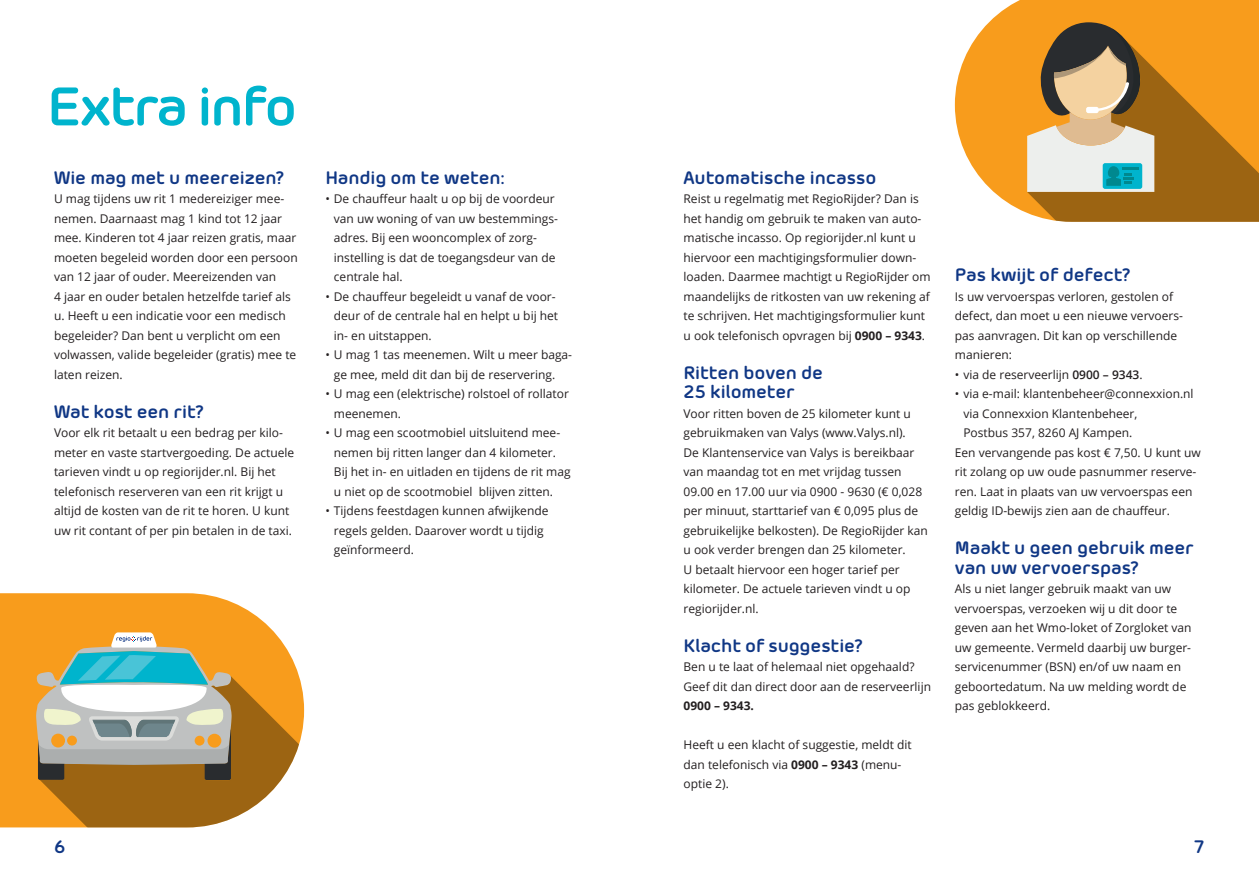
<style>
.page{position:relative;width:1259px;height:893px;background:#fff}
.page>*{position:absolute;margin:0;border:0;box-sizing:border-box;transform-origin:0 0}
.t1{font:700 54px "Morebi Rounded";letter-spacing:-.04em;color:#00b4cd}
.t2{font:700 18px/19.5px "Morebi Rounded";letter-spacing:-.01em;color:#103785}
.t3{font:12px/19.5px "Open Sans";color:#231f20}
.t4{font:700 12px "Open Sans";color:#231f20}
.s1{font-weight:700}
.s2{font-weight:600}
</style>
<div class="page">
<svg style="left:955px;top:0;width:304px;height:213px;fill:#f89c1c"></svg>
<svg style="left:1027px;top:22px;width:232px;height:200px;background:#be8f47"></svg>
<svg style="left:0;top:593px;width:284px;height:234px;background:#caa45d"></svg>
<svg style="left:187px;top:645px;width:117px;height:182px"></svg>
<h1 class="t1" style="left:47px;top:66px;width:252px">Extra info</h1>
<h2 class="t2" style="left:54px;top:166px;width:232px">Wie mag met u meereizen?</h2>
<p class="t3" style="left:54px;top:189px;width:245px">U mag tijdens uw rit 1 medereiziger mee&shy;nemen. Daarnaast mag 1 kind tot 12 jaar mee. Kinderen tot 4 jaar reizen gratis, maar moeten begeleid worden door een persoon van 12 jaar of ouder. Meereizenden van<br>4 jaar en ouder betalen hetzelfde tarief als u. Heeft u een indicatie voor een medisch begeleider? Dan bent u verplicht om een volwassen, valide begeleider (gratis) mee te laten reizen.</p>
<h2 class="t2" style="left:54px;top:400px;width:152px">Wat kost een rit?</h2>
<p class="t3" style="left:54px;top:423px;width:242px">Voor elk rit betaalt u een bedrag per kilo&shy;meter en vaste startvergoeding. De actuele tarieven vindt u op regiorijder.nl. Bij het telefonisch reserveren van een rit krijgt u altijd de kosten van de rit te horen. U kunt uw rit contant of per pin betalen in de taxi.</p>
<h2 class="t2" style="left:325px;top:166px;width:181px">Handig om te weten:</h2>
<p class="t3" style="left:334px;top:189px;width:226px;text-indent:-9px">• De chauffeur haalt u op bij de voordeur van uw woning of van uw bestemmings&shy;adres. Bij een wooncomplex of zorg&shy;instelling is dat de toegangsdeur van de centrale hal.</p>
<p class="t3" style="left:334px;top:286px;width:226px;text-indent:-9px">• De chauffeur begeleidt u vanaf de voor&shy;deur of de centrale hal en helpt u bij het in- en uitstappen.</p>
<p class="t3" style="left:334px;top:345px;width:240px;text-indent:-9px">• U mag 1 tas meenemen. Wilt u meer baga&shy;ge mee, meld dit dan bij de reservering.</p>
<p class="t3" style="left:334px;top:384px;width:237px;text-indent:-9px">• U mag een (elektrische) rolstoel of rollator meenemen.</p>
<p class="t3" style="left:334px;top:423px;width:238px;text-indent:-9px">• U mag een scootmobiel uitsluitend mee&shy;nemen bij ritten langer dan 4 kilometer.<br>Bij het in- en uitladen en tijdens de rit mag u niet op de scootmobiel blijven zitten.</p>
<p class="t3" style="left:334px;top:501px;width:216px;text-indent:-9px">• Tijdens feestdagen kunnen afwijkende regels gelden. Daarover wordt u tijdig geïnformeerd.</p>
<h2 class="t2" style="left:683px;top:166px;width:194px">Automatische incasso</h2>
<p class="t3" style="left:683px;top:189px;width:249px">Reist u regelmatig met RegioRijder? Dan is het handig om gebruik te maken van auto&shy;matische incasso. Op regiorijder.nl kunt u hiervoor een machtigingsformulier down&shy;loaden. Daarmee machtigt u RegioRijder om maandelijks de ritkosten van uw rekening af te schrijven. Het machtigingsformulier kunt u ook telefonisch opvragen bij <span class="s1">0900 – 9343</span>.</p>
<h2 class="t2" style="left:683px;top:361px;width:141px">Ritten boven de<br>25 kilometer</h2>
<p class="t3" style="left:683px;top:403px;width:246px">Voor ritten boven de 25 kilometer kunt u gebruikmaken van Valys (www.Valys.nl).<br>De Klantenservice van Valys is bereikbaar van maandag tot en met vrijdag tussen 09.00 en 17.00 uur via 0900 - 9630 (€ 0,028 per minuut, starttarief van € 0,095 plus de gebruikelijke belkosten). De RegioRijder kan u ook verder brengen dan 25 kilometer.<br>U betaalt hiervoor een hoger tarief per kilometer. De actuele tarieven vindt u op regiorijder.nl.</p>
<h2 class="t2" style="left:683px;top:634px;width:181px">Klacht of suggestie?</h2>
<p class="t3" style="left:683px;top:657px;width:249px">Ben u te laat of helemaal niet opgehaald?<br>Geef dit dan direct door aan de reserveerlijn</p>
<p class="t4" style="left:683px;top:698px;width:72px">0900 – 9343.</p>
<p class="t3" style="left:683px;top:735px;width:230px">Heeft u een klacht of suggestie, meldt dit dan telefonisch via <span class="s1">0900 – 9343</span> (menu&shy;optie 2).</p>
<h2 class="t2" style="left:955px;top:264px;width:178px">Pas kwijt of defect?</h2>
<p class="t3" style="left:955px;top:286px;width:229px">Is uw vervoerspas verloren, gestolen of defect, dan moet u een nieuwe vervoers&shy;pas aanvragen. Dit kan op verschillende manieren:</p>
<p class="t3" style="left:955px;top:364px;width:189px">• via de reserveerlijn <span class="s2">0900 – 9343</span>.</p>
<p class="t3" style="left:955px;top:384px;width:240px">• via e-mail: klantenbeheer@connexxion.nl</p>
<p class="t3" style="left:963px;top:403px;width:176px">via Connexxion Klantenbeheer,</p>
<p class="t3" style="left:963px;top:423px;width:170px">Postbus 357, 8260 AJ Kampen.</p>
<p class="t3" style="left:955px;top:442px;width:247px">Een vervangende pas kost € 7,50. U kunt uw</p>
<p class="t3" style="left:955px;top:462px;width:243px">rit zolang op uw oude pasnummer reserve-</p>
<p class="t3" style="left:955px;top:481px;width:239px">ren. Laat in plaats van uw vervoerspas een</p>
<p class="t3" style="left:955px;top:501px;width:217px">geldig ID-bewijs zien aan de chauffeur.</p>
<h2 class="t2" style="left:955px;top:537px;width:240px">Maakt u geen gebruik meer van uw vervoerspas?</h2>
<p class="t3" style="left:955px;top:579px;width:238px">Als u niet langer gebruik maakt van uw vervoerspas, verzoeken wij u dit door te geven aan het Wmo-loket of Zorgloket van uw gemeente. Vermeld daarbij uw burger&shy;servicenummer (BSN) en/of uw naam en geboortedatum. Na uw melding wordt de pas geblokkeerd.</p>
<h2 class="t2" style="left:54px;top:835px;width:13px">6</h2>
<h2 class="t2" style="left:1193px;top:835px;width:13px">7</h2>
</div>
